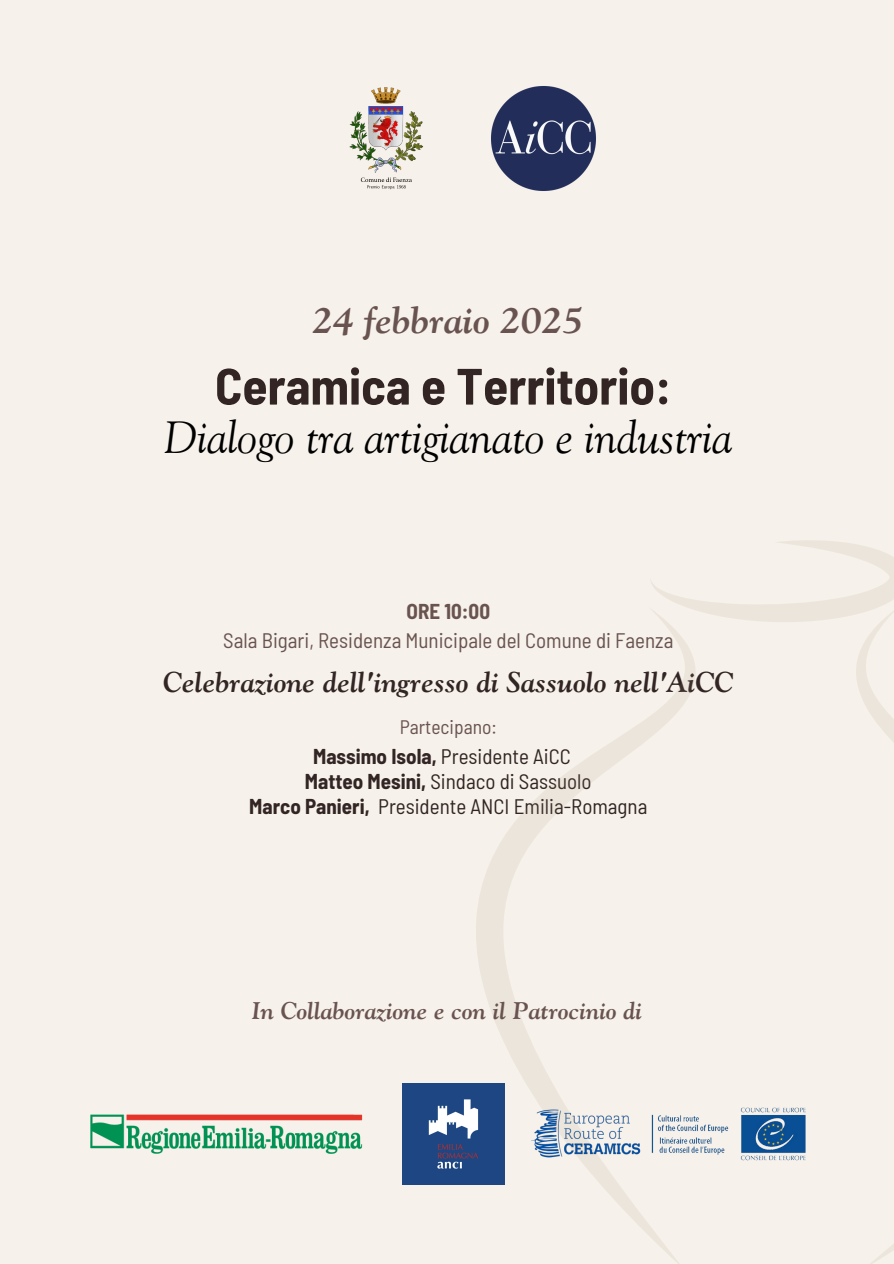
<style>
.page{position:relative;width:894px;height:1264px;background:#fff}
.page>*{position:absolute;margin:0;border:0;box-sizing:border-box;transform-origin:0 0}
.t1{font:700 semi-condensed 51px "Barlow";color:#322524}
.t2{font:italic 45px "Goudy Std";color:#000}
.t3{font:italic 700 37.5px "Goudy Std";color:#695350}
.t4{font:italic 700 28.5px "Goudy Std";color:#322524}
.t5{font:italic 700 24px "Goudy Std";color:#695350}
.t6{font:semi-condensed 21px "Barlow";color:#322524}
.t7{font:semi-condensed 21px "Barlow";color:#695350}
.t8{font:700 semi-condensed 21px "Barlow";color:#695350}
.t9{font:semi-condensed 19.5px "Barlow";color:#695350}
.s1{font-weight:700}
</style>
<div class="page">
<div style="left:0;top:0;width:893px;height:1263px;background:#f6f1ea"></div>
<svg style="left:475px;top:540px;width:418px;height:723px"></svg>
<img style="left:349px;top:87px;width:74px;height:103px">
<img style="left:491px;top:86px;width:105px;height:105px">
<img style="left:90px;top:1114px;width:273px;height:40px">
<img style="left:528px;top:1107px;width:114px;height:52px">
<img style="left:645px;top:1106px;width:162px;height:55px">
<img style="left:402px;top:1082px;width:102px;height:102px">
<p class="t3" style="left:313px;top:305px;width:272px">24 febbraio 2025</p>
<h6 class="t1" style="left:215px;top:353px;width:457px">Ceramica e Territorio:</h6>
<p class="t2" style="left:164px;top:420px;width:569px">Dialogo tra artigianato e industria</p>
<h2 class="t8" style="left:406px;top:597px;width:85px">ORE 10:00</h2>
<p class="t7" style="left:223px;top:626px;width:451px">Sala Bigari, Residenza Municipale del Comune di Faenza</p>
<p class="t4" style="left:163px;top:670px;width:571px">Celebrazione dell'ingresso di Sassuolo nell'AiCC</p>
<p class="t9" style="left:399px;top:715px;width:98px">Partecipano:</p>
<p class="t6" style="left:313px;top:743px;width:259px"><span class="s1">Massimo Isola,</span> Presidente AiCC</p>
<h3 class="t6" style="left:305px;top:767px;width:288px"><span class="s1">Matteo Mesini,</span> Sindaco di Sassuolo</h3>
<h1 class="t6" style="left:249px;top:792px;width:399px"><span class="s1">Marco Panieri,</span> Presidente ANCI Emilia-Romagna</h1>
<h4 class="t5" style="left:251px;top:1001px;width:392px">In Collaborazione e con il Patrocinio di</h4>
</div>
